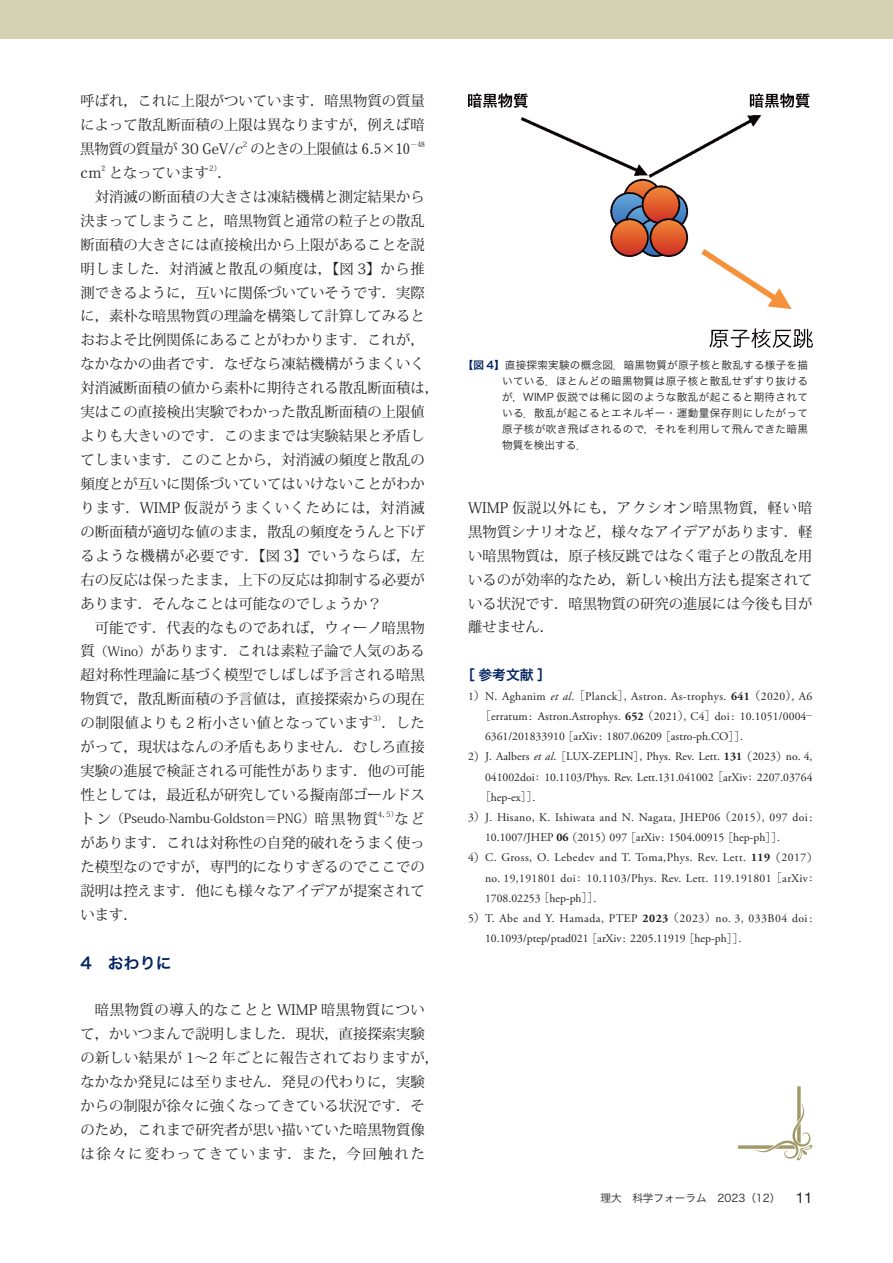
<style>
.page{position:relative;width:893px;height:1263px;background:#fff}
.page>*{position:absolute;margin:0;border:0;box-sizing:border-box;transform-origin:0 0}
.t1{font:15.9px "Hira Kaku Pro N W6";color:#002361}
.t2{font:14.4px/23.9px "Koz Min Pr 6 N";color:#231f20;text-align:justify}
.t3{font:14.4px "Koz Min Pr 6 N";letter-spacing:-.045em;color:#231f20}
.t4{font:14.4px "B2 G Math";color:#231f20}
.t5{font:13.8px "Hira Kaku Pro W6";color:#002361}
.t6{font:12.75px "Koz Min Pr 6 N";color:#231f20}
.t7{font:11.7px "Adobe Garamond Pro";letter-spacing:.01em;color:#231f20}
.t8{font:11.7px "Adobe Garamond Pro";letter-spacing:.03em;color:#231f20}
.t9{font:11.7px "Adobe Garamond Pro";letter-spacing:.04em;color:#231f20}
.t10{font:10.65px/15.9px "Hira Kaku Pro W3";letter-spacing:.03em;color:#231f20;text-align:justify}
.t11{font:10.65px "Hira Kaku Pro W3";color:#231f20}
.t12{font:7.5px "Koz Min Pr 6 N";color:#231f20}
.t13{font:7.5px "B2 G Math";color:#231f20}
.s1{font-family:"B2 G Math";font-style:italic}
.s2{font-family:"B2 G Math"}
.s3{font-family:"Koz Min Pr 6 N"}
.s4{font-size:12.75px}
.s5{font-size:14.4px}
.s6{font-family:"Hira Kaku Pro W6";color:#002361}
.s7{font-style:italic}
.s8{font-weight:700}
.s9{font-family:"Helvetica Neue";font-size:14.85px}
</style>
<div class="page">
<div style="left:0;top:0;width:893px;height:38px;background:#d5d2b4"></div>
<img style="left:468px;top:94px;width:344px;height:253px">
<svg style="left:738px;top:1086px;width:74px;height:74px"></svg>
<p class="t2" style="left:80px;top:89px;width:346px">呼ばれ，これに上限がついています．暗黒物質の質量によって散乱断面積の上限は異なりますが，例えば暗黒物質の質量が 30 GeV/<span class="s1">c</span></p>
<p class="t12" style="left:243px;top:140px;width:6px">2</p>
<p class="t3" style="left:250px;top:141px;width:161px">のときの上限値は <span class="s2">6.5×10</span></p>
<p class="t13" style="left:410px;top:140px;width:16px"><span class="s3">－</span>48</p>
<p class="t13" style="left:102px;top:163px;width:5px">2</p>
<p class="t2" style="left:109px;top:161px;width:102px">となっています</p>
<p class="t12" style="left:209px;top:164px;width:14px">2）</p>
<p class="t2" style="left:81px;top:161px;width:360px;text-align:left;text-indent:137px">．<br>　対消滅の断面積の大きさは凍結機構と測定結果から決まってしまうこと，暗黒物質と通常の粒子との散乱断面積の大きさには直接検出から上限があることを説明しました．対消滅と散乱の頻度は，【図 3】から推測できるように，互いに関係づいていそうです．実際に，素朴な暗黒物質の理論を構築して計算してみるとおおよそ比例関係にあることがわかります．これが，なかなかの曲者です．なぜなら凍結機構がうまくいく対消滅断面積の値から素朴に期待される散乱断面積は，実はこの直接検出実験でわかった散乱断面積の上限値よりも大きいのです．このままでは実験結果と矛盾してしまいます．このことから，対消滅の頻度と散乱の頻度とが互いに関係づいていてはいけないことがわかります．WIMP 仮説がうまくいくためには，対消滅の断面積が適切な値のまま，散乱の頻度をうんと下げるような機構が必要です．【図 3】でいうならば，左右の反応は保ったまま，上下の反応は抑制する必要があります．そんなことは可能なのでしょうか？<br>　可能です．代表的なものであれば，ウィーノ暗黒物質<span class="s4">（Wino）</span>があります．これは素粒子論で人気のある超対称性理論に基づく模型でしばしば予言される暗黒物質で，散乱断面積の予言値は，直接探索からの現在の制限値よりも２桁小さい値となっています</p>
<p class="t4" style="left:81px;top:163px;width:23px">cm</p>
<p class="t12" style="left:373px;top:714px;width:14px">3）</p>
<p class="t2" style="left:81px;top:711px;width:346px;text-indent:301px">．したがって，現状はなんの矛盾もありません．むしろ直接実験の進展で検証される可能性があります．他の可能性としては，最近私が研究している擬南部ゴールドス</p>
<p class="t6" style="left:81px;top:811px;width:299px"><span class="s5">トン</span>（Pseudo-Nambu-Goldston＝PNG）<span class="s5">暗黒物質</span></p>
<p class="t12" style="left:378px;top:810px;width:22px">4，5）</p>
<p class="t2" style="left:81px;top:807px;width:346px;text-indent:314px">などがあります．これは対称性の自発的破れをうまく使った模型なのですが，専門的になりすぎるのでここでの説明は控えます．他にも様々なアイデアが提案されています．</p>
<p class="t1" style="left:81px;top:948px;width:93px">4　おわりに</p>
<p class="t2" style="left:81px;top:998px;width:360px;text-align:left">　暗黒物質の導入的なことと WIMP 暗黒物質について，かいつまんで説明しました．現状，直接探索実験の新しい結果が 1〜2 年ごとに報告されておりますが，なかなか発見には至りません．発見の代わりに，実験からの制限が徐々に強くなってきている状況です．そのため，これまで研究者が思い描いていた暗黒物質像は徐々に変わってきています．また，今回触れた</p>
<p class="t10" style="left:502px;top:357px;width:308px;text-indent:-39px"><span class="s6">【図 4】</span>直接探索実験の概念図．暗黒物質が原子核と散乱する様子を描いている．ほとんどの暗黒物質は原子核と散乱せずすり抜けるが，WIMP 仮説では稀に図のような散乱が起こると期待されている．散乱が起こるとエネルギー・運動量保存則にしたがって原子核が吹き飛ばされるので，それを利用して飛んできた暗黒物質を検出する．</p>
<p class="t2" style="left:468px;top:496px;width:346px">WIMP 仮説以外にも，アクシオン暗黒物質，軽い暗黒物質シナリオなど，様々なアイデアがあります．軽い暗黒物質は，原子核反跳ではなく電子との散乱を用いるのが効率的なため，新しい検出方法も提案されている状況です．暗黒物質の研究の進展には今後も目が離せません．</p>
<p class="t5" style="left:461px;top:662px;width:91px">［参考文献］</p>
<p class="t8" style="left:468px;top:689px;width:346px">1<span class="s3">）</span>N. Aghanim <span class="s7">et al</span>. <span class="s3">［</span>Planck<span class="s3">］</span>, Astron. As-trophys. <span class="s8">641</span><span class="s3">（</span>2020<span class="s3">）</span>, A6</p>
<p class="t7" style="left:479px;top:709px;width:332px"><span class="s3">［</span>erratum: Astron.Astrophys. <span class="s8">652</span><span class="s3">（</span>2021<span class="s3">）</span>, C4<span class="s3">］</span>doi : 10.1051/0004<span class="s3">-</span></p>
<p class="t7" style="left:485px;top:729px;width:263px">6361/201833910 <span class="s3">［</span>arXiv : 1807.06209 <span class="s3">［</span>astro-ph.CO<span class="s3">］］</span>.</p>
<p class="t7" style="left:468px;top:750px;width:346px">2<span class="s3">）</span>J. Aalbers <span class="s7">et al</span>. <span class="s3">［</span>LUX-ZEPLIN<span class="s3">］</span>, Phys. Rev. Lett. <span class="s8">131</span><span class="s3">（</span>2023<span class="s3">）</span>no. 4,</p>
<p class="t7" style="left:485px;top:770px;width:329px">041002doi: 10.1103/Phys. Rev. Lett.131.041002 <span class="s3">［</span>arXiv : 2207.03764</p>
<p class="t7" style="left:479px;top:790px;width:61px"><span class="s3">［</span>hep-ex<span class="s3">］］</span>.</p>
<p class="t8" style="left:468px;top:810px;width:346px">3<span class="s3">）</span>J. Hisano, K. Ishiwata and N. Nagata, JHEP06 <span class="s3">（</span>2015<span class="s3">）</span>, 097 doi :</p>
<p class="t7" style="left:485px;top:830px;width:299px">10.1007/JHEP <span class="s8">06</span><span class="s3">（</span>2015<span class="s3">）</span>097 <span class="s3">［</span>arXiv : 1504.00915 <span class="s3">［</span>hep-ph<span class="s3">］］</span>.</p>
<p class="t9" style="left:468px;top:851px;width:352px">4<span class="s3">）</span>C. Gross, O. Lebedev and T. Toma,Phys. Rev. Lett. <span class="s8">119</span><span class="s3">（</span>2017<span class="s3">）</span></p>
<p class="t8" style="left:485px;top:871px;width:329px">no. 19,191801 doi : 10.1103/Phys. Rev. Lett. 119.191801 <span class="s3">［</span>arXiv :</p>
<p class="t7" style="left:485px;top:891px;width:116px">1708.02253 <span class="s3">［</span>hep-ph<span class="s3">］］</span>.</p>
<p class="t9" style="left:468px;top:911px;width:346px">5<span class="s3">）</span>T. Abe and Y. Hamada, PTEP <span class="s8">2023</span><span class="s3">（</span>2023<span class="s3">）</span>no. 3, 033B04 doi :</p>
<p class="t7" style="left:485px;top:931px;width:261px">10.1093/ptep/ptad021 <span class="s3">［</span>arXiv : 2205.11919 <span class="s3">［</span>hep-ph<span class="s3">］］</span>.</p>
<p class="t11" style="left:600px;top:1189px;width:213px">理大　科学フォーラム　2023（12） <span class="s9">11</span></p>
</div>
